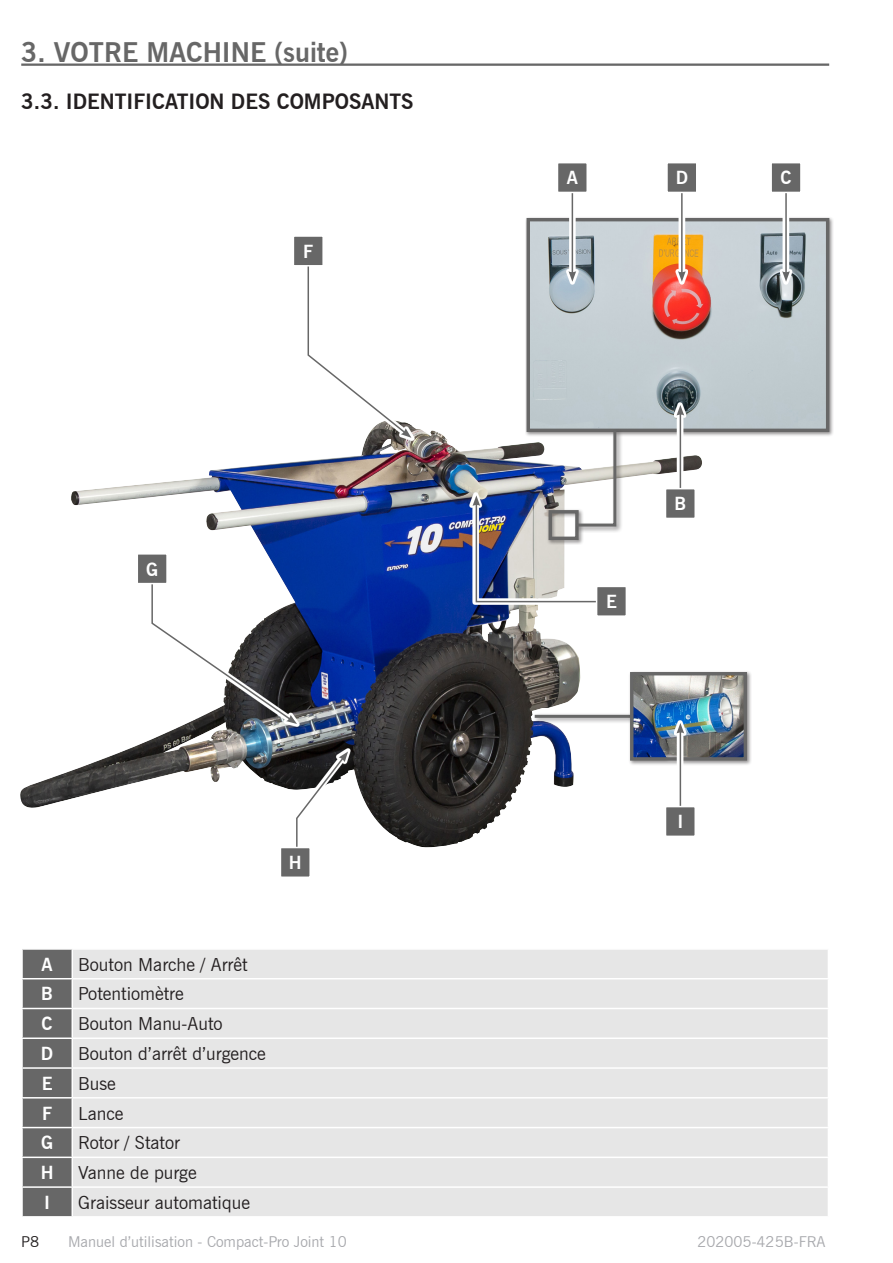
<style>
.page{position:relative;width:893px;height:1263px;background:#fff}
.page>*{position:absolute;margin:0;border:0;box-sizing:border-box;transform-origin:0 0}
.TITRES{font:700 27px "News Gothic BT";color:#676767}
.Sous-titres{font:700 21px "News Gothic BT";color:#231f20}
.t1{font:18px "News Gothic BT";color:#231f20}
.repère_vue_éclatée{font:700 18px "News Gothic BT";color:#fff}
.t2{font:15px "News Gothic BT";color:#a8a9ad}
.t3{font:15px "News Gothic BT";color:#231f20}
</style>
<div class="page">
<img style="left:20px;top:427px;width:682px;height:421px">
<div style="left:525px;top:216px;width:310px;height:221px;background:#231f20;opacity:.5"></div>
<img style="left:530px;top:222px;width:295px;height:206px">
<div style="left:526px;top:218px;width:303px;height:214px;border:3px solid #676767"></div>
<svg style="left:566px;top:193px;width:13px;height:91px"></svg>
<hr style="left:572px;top:185px;width:1px;height:89px;background:#676767">
<svg style="left:568px;top:271px;width:8px;height:11px"></svg>
<div style="left:557px;top:163px;width:30px;height:29px;background:#676767"></div>
<div style="left:557px;top:162px;width:31px;height:31px;border:2px solid #fff"></div>
<div style="left:305px;top:256px;width:109px;height:184px;background:#fff"></div>
<svg style="left:307px;top:267px;width:104px;height:171px"></svg>
<div style="left:293px;top:236px;width:30px;height:30px;background:#676767"></div>
<div style="left:293px;top:235px;width:31px;height:32px;border:2px solid #fff"></div>
<svg style="left:149px;top:569px;width:151px;height:157px"></svg>
<svg style="left:151px;top:571px;width:146px;height:153px"></svg>
<div style="left:137px;top:554px;width:30px;height:30px;background:#676767"></div>
<div style="left:137px;top:553px;width:31px;height:31px;border:2px solid #fff"></div>
<svg style="left:675px;top:216px;width:13px;height:68px"></svg>
<hr style="left:681px;top:185px;width:2px;height:89px;background:#676767">
<svg style="left:678px;top:271px;width:8px;height:11px"></svg>
<div style="left:667px;top:163px;width:30px;height:29px;background:#676767"></div>
<div style="left:666px;top:162px;width:31px;height:31px;border:2px solid #fff"></div>
<svg style="left:780px;top:216px;width:12px;height:68px"></svg>
<hr style="left:785px;top:185px;width:2px;height:89px;background:#676767">
<svg style="left:782px;top:271px;width:8px;height:11px"></svg>
<div style="left:771px;top:163px;width:30px;height:29px;background:#676767"></div>
<div style="left:770px;top:162px;width:32px;height:31px;border:2px solid #fff"></div>
<svg style="left:674px;top:402px;width:13px;height:86px"></svg>
<hr style="left:680px;top:413px;width:1px;height:89px;background:#676767">
<svg style="left:676px;top:405px;width:8px;height:11px"></svg>
<div style="left:665px;top:489px;width:30px;height:29px;background:#676767"></div>
<div style="left:665px;top:488px;width:31px;height:31px;border:2px solid #fff"></div>
<svg style="left:293px;top:749px;width:58px;height:99px"></svg>
<svg style="left:295px;top:751px;width:53px;height:97px"></svg>
<div style="left:280px;top:847px;width:30px;height:30px;background:#676767"></div>
<div style="left:280px;top:847px;width:31px;height:31px;border:2px solid #fff"></div>
<svg style="left:470px;top:493px;width:126px;height:112px"></svg>
<div style="left:597px;top:586px;width:29px;height:30px;background:#676767"></div>
<div style="left:596px;top:586px;width:31px;height:31px;border:2px solid #fff"></div>
<div style="left:574px;top:428px;width:49px;height:105px;background:#231f20;opacity:.5"></div>
<svg style="left:472px;top:427px;width:146px;height:176px"></svg>
<div style="left:532px;top:712px;width:176px;height:13px;background:#231f20;opacity:.5"></div>
<hr style="left:535px;top:715px;width:167px;height:3px;background:#676767">
<div style="left:628px;top:670px;width:124px;height:96px;background:#231f20;opacity:.5"></div>
<img style="left:634px;top:676px;width:109px;height:81px">
<div style="left:630px;top:672px;width:117px;height:89px;border:3px solid #676767"></div>
<svg style="left:674px;top:720px;width:13px;height:86px"></svg>
<hr style="left:680px;top:731px;width:1px;height:88px;background:#676767">
<svg style="left:676px;top:723px;width:8px;height:10px"></svg>
<div style="left:665px;top:806px;width:30px;height:30px;background:#676767"></div>
<div style="left:665px;top:806px;width:31px;height:31px;border:2px solid #fff"></div>
<hr style="left:21px;top:64px;width:808px;height:2px;background:#676767">
<div style="left:73px;top:950px;width:755px;height:266px;background:#e6e6e6"></div>
<hr style="left:72px;top:978px;width:757px;height:1px;background:#fff">
<hr style="left:72px;top:1008px;width:757px;height:1px;background:#fff">
<hr style="left:72px;top:1037px;width:757px;height:2px;background:#fff">
<hr style="left:72px;top:1067px;width:757px;height:2px;background:#fff">
<hr style="left:72px;top:1097px;width:757px;height:1px;background:#fff">
<hr style="left:72px;top:1127px;width:757px;height:1px;background:#fff">
<hr style="left:72px;top:1156px;width:757px;height:2px;background:#fff">
<hr style="left:72px;top:1186px;width:757px;height:2px;background:#fff">
<svg style="left:22px;top:949px;width:50px;height:267px;background:#717171"></svg>
<p class="TITRES" style="left:21px;top:36px;width:328px">3. VOTRE MACHINE (suite)</p>
<p class="Sous-titres" style="left:21px;top:88px;width:394px">3.3. IDENTIFICATION DES COMPOSANTS</p>
<p class="repère_vue_éclatée" style="left:303px;top:240px;width:12px">F</p>
<p class="repère_vue_éclatée" style="left:146px;top:558px;width:14px">G</p>
<p class="repère_vue_éclatée" style="left:289px;top:852px;width:14px">H</p>
<p class="repère_vue_éclatée" style="left:42px;top:953px;width:13px">A</p>
<p class="t1" style="left:78px;top:953px;width:171px">Bouton Marche / Arrêt</p>
<p class="repère_vue_éclatée" style="left:41px;top:983px;width:13px">B</p>
<p class="t1" style="left:78px;top:983px;width:107px">Potentiomètre</p>
<p class="repère_vue_éclatée" style="left:42px;top:1013px;width:13px">C</p>
<p class="t1" style="left:78px;top:1013px;width:146px">Bouton Manu-Auto</p>
<p class="repère_vue_éclatée" style="left:41px;top:1043px;width:14px">D</p>
<p class="t1" style="left:78px;top:1043px;width:189px">Bouton d’arrêt d’urgence</p>
<p class="repère_vue_éclatée" style="left:42px;top:1072px;width:12px">E</p>
<p class="t1" style="left:78px;top:1072px;width:39px">Buse</p>
<p class="repère_vue_éclatée" style="left:42px;top:1102px;width:12px">F</p>
<p class="t1" style="left:78px;top:1102px;width:47px">Lance</p>
<p class="repère_vue_éclatée" style="left:41px;top:1132px;width:14px">G</p>
<p class="t1" style="left:78px;top:1132px;width:103px">Rotor / Stator</p>
<p class="repère_vue_éclatée" style="left:41px;top:1162px;width:14px">H</p>
<p class="t1" style="left:78px;top:1162px;width:120px">Vanne de purge</p>
<p class="repère_vue_éclatée" style="left:44px;top:1191px;width:7px">I</p>
<p class="t1" style="left:78px;top:1191px;width:173px">Graisseur automatique</p>
<p class="repère_vue_éclatée" style="left:567px;top:167px;width:13px">A</p>
<p class="repère_vue_éclatée" style="left:676px;top:167px;width:14px">D</p>
<p class="repère_vue_éclatée" style="left:780px;top:167px;width:13px">C</p>
<p class="repère_vue_éclatée" style="left:606px;top:591px;width:12px">E</p>
<p class="repère_vue_éclatée" style="left:674px;top:493px;width:13px">B</p>
<p class="repère_vue_éclatée" style="left:677px;top:811px;width:7px">I</p>
<p class="t3" style="left:21px;top:1233px;width:20px">P8</p>
<p class="t2" style="left:68px;top:1233px;width:280px">Manuel d’utilisation - Compact-Pro Joint 10</p>
<p class="t2" style="left:697px;top:1233px;width:130px">202005-425B-FRA</p>
</div>
